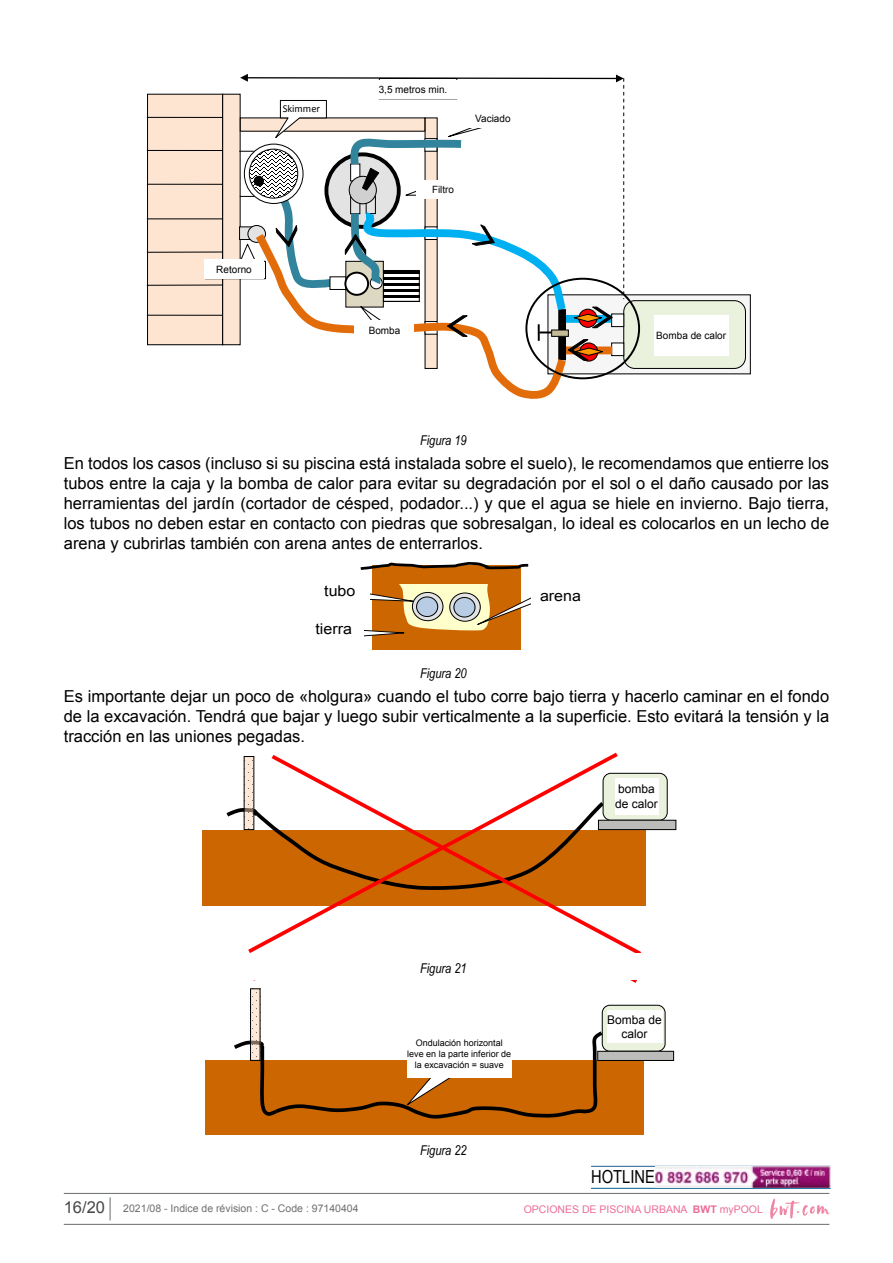
<style>
.page{position:relative;width:893px;height:1263px;background:#fff}
.page>*{position:absolute;margin:0;border:0;box-sizing:border-box;transform-origin:0 0}
.t1{font:18px "Arial Narrow";color:#000}
.t2{font:16.5px/19.8px "Arial";color:#000;text-align:justify}
.t3{font:16.5px "Arial";color:#474746}
.t4{font:15px "Calibri";color:#000}
.t5{font:14.85px "Arial";color:#000;scale:1.08 1}
.t6{font:14.7px "Calibri";color:#000}
.t7{font:14.55px "Calibri";color:#000;scale:1.08 1}
.t8{font:italic 13.5px "Arial Narrow";color:#000}
.t9{font:12px/14.4px "Arial";color:#000}
.t10{font:10.5px "Calibri";letter-spacing:-.005em;color:#000}
.t11{font:10.5px "Arial";color:#706f6f}
.t12{font:10.5px "Arial";color:#ed6d96}
.t13{font:10.05px "Arial";color:#000}
.t14{font:10.05px "Calibri";letter-spacing:-.005em;color:#000}
.t15{font:9.9px/12px "Calibri";letter-spacing:-.005em;color:#000;text-align:center}
.t16{font:9px/10.8px "Arial";color:#000;text-align:center}
.s1{font-family:"Calibri";font-size:10.5px}
.s2{font-weight:700}
</style>
<div class="page">
<hr style="left:64px;top:1193px;width:765px;height:1px;background:#676c6e">
<svg style="left:110px;top:1197px;width:1px;height:23px"></svg>
<svg style="left:770px;top:1199px;width:59px;height:20px"></svg>
<hr style="left:64px;top:1224px;width:765px;height:1px;background:#676c6e">
<hr style="left:591px;top:1166px;width:240px;height:1px;background:#1c5e94">
<hr style="left:591px;top:1188px;width:240px;height:1px;background:#005e90">
<img style="left:655px;top:1167px;width:176px;height:20px">
<div style="left:548px;top:295px;width:202px;height:79px;background:#f6f6f6"></div>
<div style="left:148px;top:94px;width:75px;height:251px;background:#fde5d2"></div>
<div style="left:147px;top:94px;width:76px;height:251px;border:1px solid #000"></div>
<hr style="left:147px;top:117px;width:75px;height:1px;background:#000">
<hr style="left:147px;top:150px;width:75px;height:1px;background:#000">
<hr style="left:147px;top:184px;width:75px;height:1px;background:#000">
<hr style="left:147px;top:218px;width:75px;height:1px;background:#000">
<hr style="left:147px;top:251px;width:75px;height:2px;background:#000">
<hr style="left:147px;top:315px;width:75px;height:1px;background:#000">
<hr style="left:147px;top:284px;width:75px;height:2px;background:#000">
<div style="left:624px;top:301px;width:121px;height:67px;background:#eaf1dd;border-radius:11px"></div>
<div style="left:623px;top:300px;width:123px;height:69px;border:1px solid #000;border-radius:11px"></div>
<svg style="left:424px;top:362px;width:148px;height:37px"></svg>
<svg style="left:204px;top:74px;width:420px;height:288px"></svg>
<div style="left:463px;top:108px;width:60px;height:20px;background:#fff"></div>
<div style="left:367px;top:80px;width:92px;height:19px;background:#fff"></div>
<div style="left:204px;top:260px;width:60px;height:19px;background:#fff"></div>
<div style="left:416px;top:180px;width:54px;height:18px;background:#fff"></div>
<div style="left:355px;top:320px;width:59px;height:20px;background:#fff"></div>
<div style="left:654px;top:315px;width:74px;height:41px;background:#fff"></div>
<div style="left:373px;top:565px;width:148px;height:85px;background:#c60"></div>
<svg style="left:360px;top:562px;width:171px;height:79px"></svg>
<div style="left:310px;top:577px;width:59px;height:26px;background:#fff"></div>
<div style="left:304px;top:615px;width:59px;height:26px;background:#fff"></div>
<div style="left:203px;top:829px;width:443px;height:76px;background:#c60"></div>
<div style="left:603px;top:773px;width:64px;height:47px;background:#eaf1dd;border-radius:8px"></div>
<div style="left:603px;top:773px;width:65px;height:48px;border:1px solid #000;border-radius:8px"></div>
<div style="left:598px;top:820px;width:78px;height:9px;background:#bcbcbb"></div>
<div style="left:598px;top:820px;width:78px;height:10px;border:1px solid #000"></div>
<svg style="left:622px;top:772px;width:23px;height:181px"></svg>
<svg style="left:244px;top:752px;width:378px;height:201px"></svg>
<div style="left:615px;top:778px;width:43px;height:36px;background:#fff"></div>
<div style="left:205px;top:1060px;width:439px;height:75px;background:#c60"></div>
<div style="left:602px;top:1005px;width:63px;height:46px;background:#eaf1dd;border-radius:8px"></div>
<div style="left:602px;top:1005px;width:64px;height:47px;border:1px solid #000;border-radius:8px"></div>
<div style="left:598px;top:1051px;width:76px;height:9px;background:#bcbcbb"></div>
<div style="left:597px;top:1051px;width:77px;height:10px;border:1px solid #000"></div>
<svg style="left:234px;top:981px;width:407px;height:138px"></svg>
<div style="left:607px;top:1010px;width:55px;height:33px;background:#fff"></div>
<div style="left:407px;top:1029px;width:105px;height:49px;background:#fff"></div>
<p class="t10" style="left:283px;top:102px;width:39px">Skimmer</p>
<p class="t10" style="left:207px;top:263px;width:56px">Refoulement</p>
<p class="t13" style="left:216px;top:263px;width:37px">Retorno</p>
<p class="t10" style="left:382px;top:80px;width:68px">3,5 mètres min.</p>
<p class="t13" style="left:379px;top:83px;width:70px">3,5 metros min.</p>
<p class="t10" style="left:478px;top:111px;width:27px">dange</p>
<p class="t13" style="left:469px;top:112px;width:43px"><span class="s1">Vi</span>Vaciado</p>
<p class="t10" style="left:420px;top:182px;width:23px">Filtre</p>
<p class="t13" style="left:432px;top:183px;width:23px">Filtro</p>
<p class="t13" style="left:369px;top:323px;width:33px">Bomba</p>
<p class="t10" style="left:368px;top:323px;width:31px">Pompe</p>
<p class="t13" style="left:656px;top:329px;width:71px">Bomba de calor</p>
<p class="t8" style="left:420px;top:431px;width:48px">Figura 19</p>
<p class="t2" style="left:64px;top:454px;width:767px">En todos los casos (incluso si su piscina está instalada sobre el suelo), le recomendamos que entierre los tubos entre la caja y la bomba de calor para evitar su degradación por el sol o el daño causado por las herramientas del jardín (cortador de césped, podador...) y que el agua se hiele en invierno. Bajo tierra, los tubos no deben estar en contacto con piedras que sobresalgan, lo ideal es colocarlos en un lecho de arena y cubrirlas también con arena antes de enterrarlos.</p>
<p class="t7" style="left:534px;top:585px;width:32px">sable</p>
<p class="t5" style="left:324px;top:581px;width:30px">tubo</p>
<p class="t5" style="left:315px;top:619px;width:35px">tierra</p>
<p class="t7" style="left:322px;top:581px;width:35px">tuyau</p>
<p class="t7" style="left:317px;top:618px;width:31px">terre</p>
<p class="t5" style="left:540px;top:586px;width:39px">arena</p>
<p class="t8" style="left:420px;top:664px;width:48px">Figura 20</p>
<p class="t2" style="left:64px;top:687px;width:767px">Es importante dejar un poco de «holgura» cuando el tubo corre bajo tierra y hacerlo caminar en el fondo de la excavación. Tendrá que bajar y luego subir verticalmente a la superficie. Esto evitará la tensión y la tracción en las uniones pegadas.</p>
<p class="t6" style="left:543px;top:686px;width:31px">terre</p>
<p class="t8" style="left:420px;top:959px;width:48px">Figura 21</p>
<p class="t14" style="left:429px;top:1032px;width:65px">de fouille= mou</p>
<p class="t15" style="left:421px;top:1034px;width:79px">Légère ondulation horizontale en fond de fouille= mou</p>
<p class="t16" style="left:407px;top:1038px;width:106px">Ondulación horizontal leve en la parte inferior de la excavación = suave</p>
<p class="t8" style="left:420px;top:1141px;width:48px">Figura 22</p>
<p class="t9" style="left:615px;top:782px;width:44px">bomba de calor</p>
<p class="t4" style="left:614px;top:787px;width:37px">P.A.C.</p>
<p class="t9" style="left:607px;top:1012px;width:56px;text-align:center">Bomba de calor</p>
<p class="t6" style="left:613px;top:1019px;width:36px">P.A.C.</p>
<p class="t1" style="left:591px;top:1163px;width:65px">HOTLINE</p>
<p class="t3" style="left:64px;top:1197px;width:43px">16/20</p>
<p class="t12" style="left:524px;top:1202px;width:241px">OPCIONES DE PISCINA URBANA <span class="s2">BWT</span> myPOOL</p>
<p class="t11" style="left:123px;top:1202px;width:237px">2021/08 - Indice de révision : C - Code : 97140404</p>
</div>
